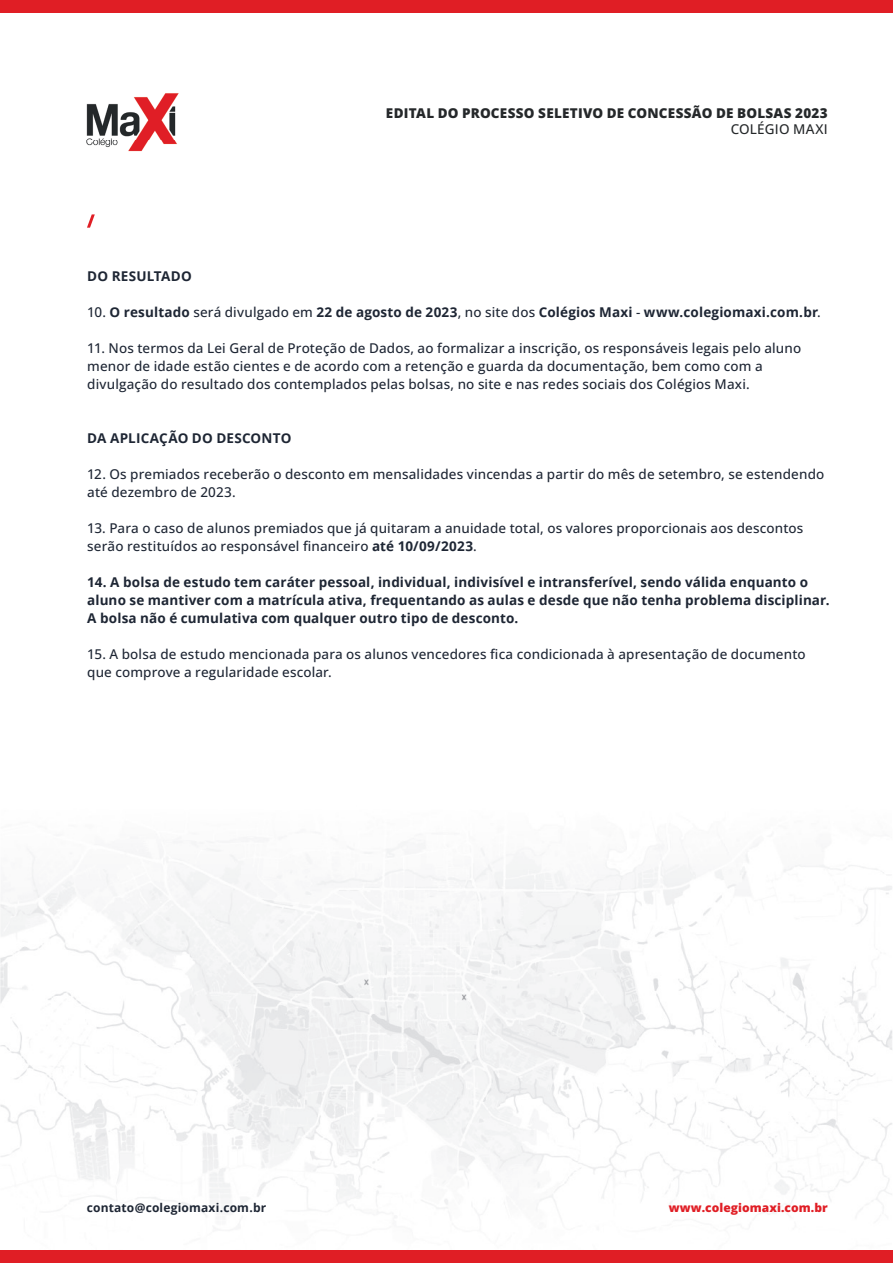
<style>
.page{position:relative;width:893px;height:1263px;background:#fff}
.page>*{position:absolute;margin:0;border:0;box-sizing:border-box;transform-origin:0 0}
.t1{font:500 13.5px/18px "Open Sans";letter-spacing:.01em;color:#1e2634}
.t2{font:700 13.5px/18px "Open Sans";letter-spacing:.01em;color:#1e2634}
.t3{font:800 13.5px "Open Sans";letter-spacing:.015em;color:#25282a}
.t4{font:500 13.5px "Open Sans";letter-spacing:.015em;color:#25282a}
.t5{font:700 12px "Open Sans";letter-spacing:.015em;color:#1e2634}
.t6{font:800 12px "Open Sans";letter-spacing:.005em;color:#e01e25}
.s1{font-weight:500}
.s2{font-weight:700}
</style>
<div class="page">
<img style="left:0;top:838px;width:892px;height:387px">
<svg style="left:87px;top:214px;width:8px;height:14px"></svg>
<div style="left:0;top:0;width:893px;height:13px;background:#e01e25"></div>
<div style="left:0;top:1250px;width:893px;height:13px;background:#e01e25"></div>
<img style="left:86px;top:93px;width:93px;height:59px">
<p class="t3" style="left:386px;top:103px;width:443px">EDITAL DO PROCESSO SELETIVO DE CONCESSÃO DE BOLSAS 2023</p>
<p class="t4" style="left:731px;top:120px;width:98px">COLÉGIO MAXI</p>
<p class="t2" style="left:87px;top:267px;width:106px">DO RESULTADO</p>
<p class="t2" style="left:87px;top:303px;width:735px"><span class="s1">10.</span> O resultado <span class="s1">será divulgado em</span> 22 de agosto de 2023<span class="s1">, no site dos</span> Colégios Maxi <span class="s1">-</span> www.colegiomaxi.com.br<span class="s1">.</span></p>
<p class="t1" style="left:87px;top:339px;width:715px">11. Nos termos da Lei Geral de Proteção de Dados, ao formalizar a inscrição, os responsáveis legais pelo aluno menor de idade estão cientes e de acordo com a retenção e guarda da documentação, bem como com a divulgação do resultado dos contemplados pelas bolsas, no site e nas redes sociais dos Colégios Maxi.</p>
<p class="t2" style="left:87px;top:429px;width:206px">DA APLICAÇÃO DO DESCONTO</p>
<p class="t1" style="left:87px;top:465px;width:739px">12. Os premiados receberão o desconto em mensalidades vincendas a partir do mês de setembro, se estendendo até dezembro de 2023.</p>
<p class="t1" style="left:87px;top:519px;width:718px">13. Para o caso de alunos premiados que já quitaram a anuidade total, os valores proporcionais aos descontos serão restituídos ao responsável financeiro <span class="s2">até 10/09/2023</span>.</p>
<p class="t2" style="left:87px;top:573px;width:744px">14. A bolsa de estudo tem caráter pessoal, individual, indivisível e intransferível, sendo válida enquanto o aluno se mantiver com a matrícula ativa, frequentando as aulas e desde que não tenha problema disciplinar.<br>A bolsa não é cumulativa com qualquer outro tipo de desconto.</p>
<p class="t1" style="left:87px;top:645px;width:720px">15. A bolsa de estudo mencionada para os alunos vencedores fica condicionada à apresentação de documento que comprove a regularidade escolar.</p>
<p class="t5" style="left:87px;top:1199px;width:181px">contato@colegiomaxi.com.br</p>
<p class="t6" style="left:669px;top:1199px;width:161px">www.colegiomaxi.com.br</p>
</div>
